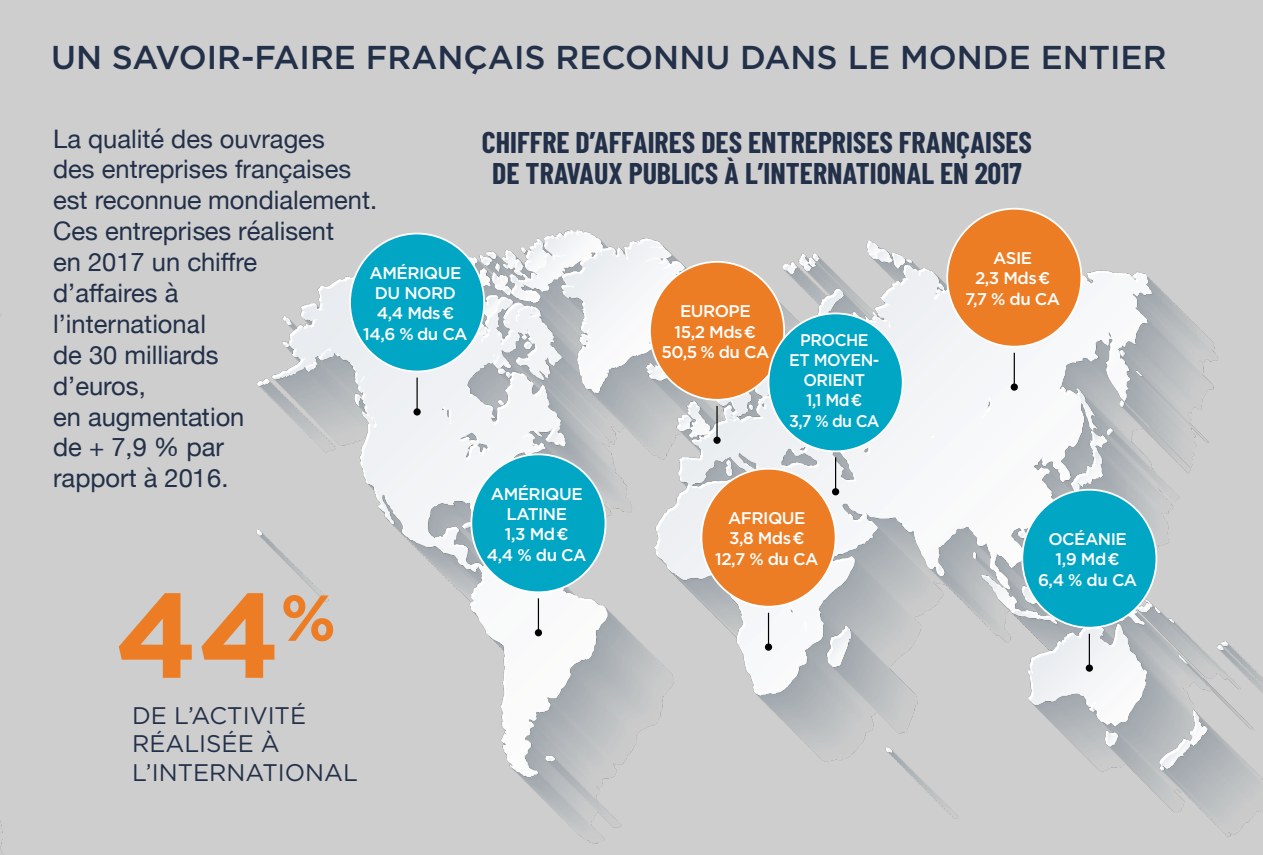
<style>
.page{position:relative;width:1263px;height:855px;background:#cdcecd}
.page>*{position:absolute;margin:0;border:0;box-sizing:border-box;transform-origin:0 0}
.t1{font:700 120px "Gotham";color:#ed7d24}
.t2{font:500 33px "Gotham";color:#233049}
.t3{font:700 30px/31.5px "Barlow Condensed";color:#233049;text-align:center}
.t4{font:25.5px/30.9px "Helvetica Neue";color:#233049}
.t5{font:24px/28.8px "Gotham";color:#233049}
.t6{font:500 16.8px/20.4px "Gotham";letter-spacing:-.03em;color:#fff;text-align:center}
.t7{font:500 16.8px/20.4px "Gotham";letter-spacing:-.03em;color:#fff;text-align:center;scale:.95 1}
</style>
<div class="page">
<img style="left:257px;top:208px;width:1006px;height:636px">
<div style="left:350px;top:233px;width:134px;height:138px;background:#00a6c4;border-radius:50%"></div>
<hr style="left:416px;top:377px;width:2px;height:35px;background:#000">
<div style="left:413px;top:408px;width:8px;height:7px;background:#000;border-radius:50%"></div>
<div style="left:471px;top:454px;width:134px;height:138px;background:#00a6c4;border-radius:50%"></div>
<hr style="left:538px;top:598px;width:1px;height:34px;background:#000">
<div style="left:535px;top:629px;width:7px;height:7px;background:#000;border-radius:50%"></div>
<div style="left:650px;top:262px;width:134px;height:138px;background:#ed7d24;border-radius:50%"></div>
<hr style="left:716px;top:406px;width:2px;height:34px;background:#000">
<div style="left:713px;top:436px;width:8px;height:8px;background:#000;border-radius:50%"></div>
<div style="left:701px;top:469px;width:134px;height:137px;background:#ed7d24;border-radius:50%"></div>
<hr style="left:768px;top:612px;width:1px;height:35px;background:#000">
<div style="left:765px;top:643px;width:7px;height:7px;background:#000;border-radius:50%"></div>
<div style="left:768px;top:313px;width:135px;height:138px;background:#00a6c4;border-radius:50%"></div>
<hr style="left:835px;top:457px;width:1px;height:35px;background:#000">
<div style="left:832px;top:488px;width:7px;height:7px;background:#000;border-radius:50%"></div>
<div style="left:947px;top:209px;width:134px;height:138px;background:#ed7d24;border-radius:50%"></div>
<hr style="left:1014px;top:353px;width:1px;height:34px;background:#000">
<div style="left:1011px;top:383px;width:7px;height:8px;background:#000;border-radius:50%"></div>
<div style="left:1022px;top:490px;width:134px;height:137px;background:#00a6c4;border-radius:50%"></div>
<hr style="left:1089px;top:633px;width:1px;height:35px;background:#000">
<div style="left:1086px;top:664px;width:7px;height:7px;background:#000;border-radius:50%"></div>
<p class="t2" style="left:51px;top:36px;width:1117px">UN SAVOIR-FAIRE FRANÇAIS RECONNU DANS LE MONDE ENTIER</p>
<p class="t4" style="left:53px;top:124px;width:326px">La qualité des ouvrages<br>des entreprises françaises est reconnue mondialement.<br>Ces entreprises réalisent<br>en 2017 un chiffre<br>d’affaires à<br>l’international<br>de 30 milliards<br>d’euros,<br>en augmentation<br>de + 7,9 % par<br>rapport à 2016.</p>
<p class="t6" style="left:363px;top:262px;width:106px">AMÉRIQUE<br>DU NORD<br>4,4 Mds €<br>14,6 % du CA</p>
<h1 class="t1" style="left:115px;top:555px;width:223px">44<sup>%</sup></h1>
<p class="t5" style="left:132px;top:700px;width:227px">DE L’ACTIVITÉ<br>RÉALISÉE À<br>L’INTERNATIONAL</p>
<p class="t3" style="left:482px;top:126px;width:552px">CHIFFRE D’AFFAIRES DES ENTREPRISES FRANÇAISES<br>DE TRAVAUX PUBLICS À L’INTERNATIONAL EN 2017</p>
<p class="t6" style="left:487px;top:483px;width:101px">AMÉRIQUE<br>LATINE<br>1,3 Md €<br>4,4 % du CA</p>
<p class="t6" style="left:661px;top:301px;width:110px">EUROPE<br>15,2 Mds €<br>50,5 % du CA</p>
<p class="t7" style="left:789px;top:329px;width:97px">PROCHE<br>ET MOYEN-<br>ORIENT<br>1,1 Md €<br>3,7 % du CA</p>
<p class="t6" style="left:715px;top:508px;width:105px">AFRIQUE<br>3,8 Mds €<br>12,7 % du CA</p>
<p class="t6" style="left:965px;top:248px;width:97px">ASIE<br>2,3 Mds €<br>7,7 % du CA</p>
<p class="t6" style="left:1038px;top:529px;width:101px">OCÉANIE<br>1,9 Md €<br>6,4 % du CA</p>
</div>
